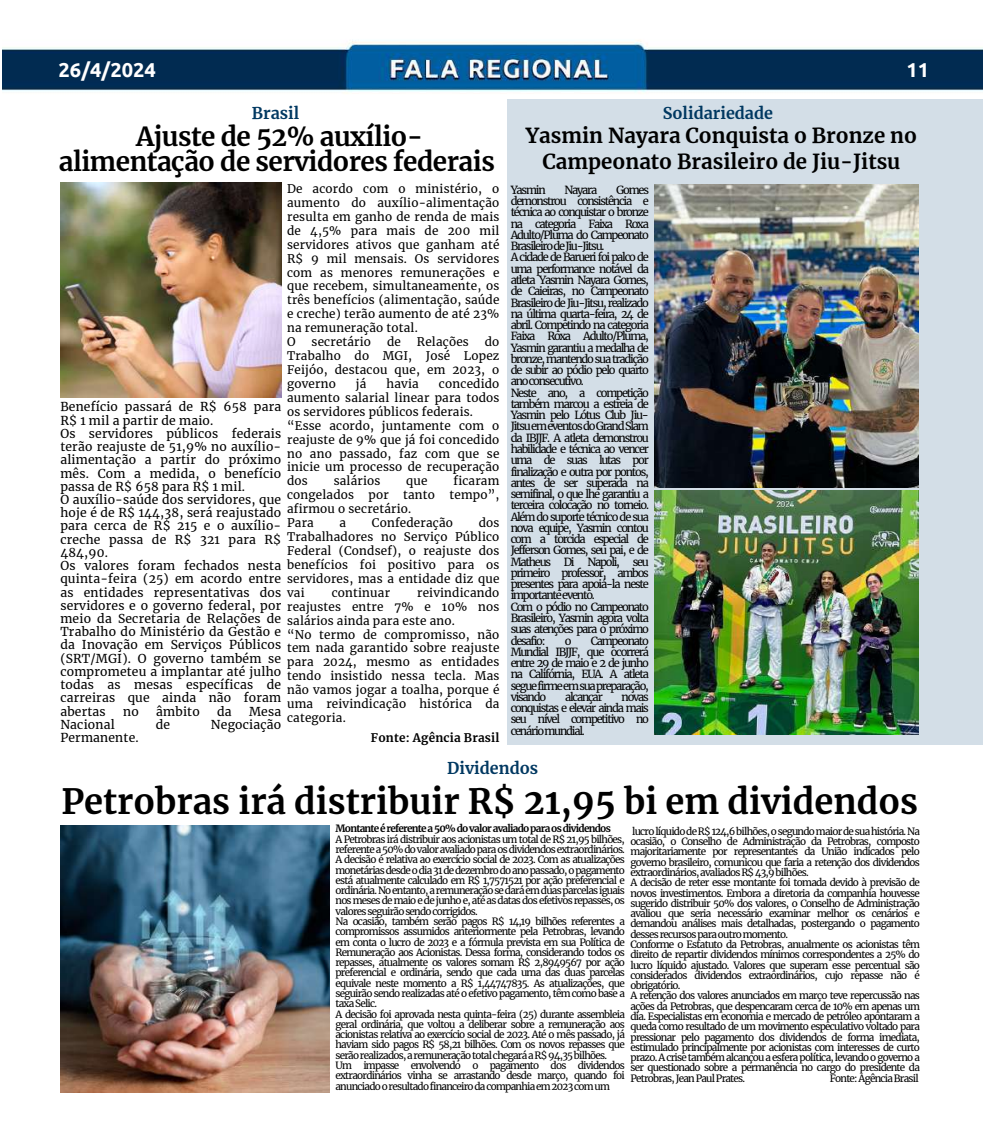
<style>
.page{position:relative;width:985px;height:1129px;background:#fff}
.page>*{position:absolute;margin:0;border:0;box-sizing:border-box;transform-origin:0 0}
.t1{font:700 34.48px "Merriweather";color:#000}
.t2{font:700 26.07px/25px "Merriweather";letter-spacing:-.02em;color:#000;text-align:center}
.t3{font:700 20.47px/25.9px "Merriweather";color:#000;text-align:center}
.t4{font:700 20.12px "Ubuntu";color:#fff}
.t5{font:700 16.1px "Merriweather";color:#003861}
.t6{font:12.08px/13.3px "Merriweather";letter-spacing:.015em;color:#000}
.t7{font:11.72px/14px "Merriweather";letter-spacing:.015em;color:#000}
.t8{font:700 11.72px "Merriweather";letter-spacing:.015em;color:#000}
.t9{font:11.03px/11.2px "Merriweather";letter-spacing:-.11em;color:#000;text-align:justify}
.t10{font:9.97px/10.3px "Merriweather";letter-spacing:-.075em;color:#000}
.t11{font:700 9.97px "Merriweather";letter-spacing:-.075em;color:#000}
</style>
<div class="page">
<div style="left:507px;top:88px;width:475px;height:657px;background:#d3dee7"></div>
<img style="left:3px;top:40px;width:979px;height:58px">
<img style="left:60px;top:182px;width:221px;height:216px">
<img style="left:654px;top:491px;width:264px;height:243px">
<img style="left:60px;top:826px;width:269px;height:266px">
<img style="left:654px;top:185px;width:264px;height:302px">
<h3 class="t4" style="left:59px;top:58px;width:99px">26/4/2024</h3>
<h3 class="t4" style="left:906px;top:58px;width:24px">11</h3>
<h3 class="t5" style="left:252px;top:103px;width:49px">Brasil</h3>
<h3 class="t5" style="left:662px;top:103px;width:112px">Solidariedade</h3>
<h2 class="t2" style="left:59px;top:124px;width:437px">Ajuste de 52% auxílio&shy;alimentação de servidores federais</h2>
<h3 class="t3" style="left:525px;top:123px;width:392px">Yasmin Nayara Conquista o Bronze no<br>Campeonato Brasileiro de Jiu-Jitsu</h3>
<p class="t9" style="left:510px;top:184px;width:37px">Yasmin</p>
<p class="t9" style="left:564px;top:184px;width:34px">Nayara</p>
<p class="t7" style="left:287px;top:182px;width:214px">De acordo com o ministério, o aumento do auxílio-alimentação resulta em ganho de renda de mais de 4,5% para mais de 200 mil servidores ativos que ganham até<br>R$ 9 mil mensais. Os servidores com as menores remunerações e que recebem, simultaneamente, os três benefícios (alimentação, saúde e creche) terão aumento de até 23% na remuneração total.<br>O</p>
<p class="t9" style="left:510px;top:184px;width:140px;text-align:left;text-indent:105px">Gomes demonstrou consistência e técnica ao conquistar o bronze na categoria Faixa Roxa<br>Adulto/Pluma do Campeonato<br>BrasileirodeJiu-Jitsu.<br>A cidade de Barueri foi palco de uma performance notável da atleta Yasmin Nayara Gomes, de Caieiras, no Campeonato<br>Brasileiro de Jiu-Jitsu, realizado na última quarta-feira, 24 de abril. Competindo na categoria<br>Faixa Roxa Adulto/Pluma,<br>Yasmin garantiu a medalha de bronze, mantendo sua tradição de subir ao pódio pelo quarto anoconsecutivo.<br>Neste ano, a competição também marcou a estreia de<br>Yasmin pelo Lótus Club Jiu-<br>JitsuemeventosdoGrandSlam da IBJJF. A atleta demonstrou habilidade e técnica ao vencer uma de suas lutas por finalização e outra por pontos, antes de ser superada na semifinal, o que lhe garantiu a terceira colocação no torneio.<br>Além do suporte técnico de sua nova equipe, Yasmin contou com a torcida especial de<br>Jefferson Gomes, seu pai, e de<br>Matheus Di Napoli, seu primeiro professor, ambos presentes para apoiá-la neste importanteevento.<br>Com o pódio no Campeonato<br>Brasileiro, Yasmin agora volta suas atenções para o próximo desafio:</p>
<p class="t7" style="left:311px;top:335px;width:61px">secretário</p>
<p class="t7" style="left:387px;top:335px;width:15px">de</p>
<p class="t7" style="left:417px;top:335px;width:53px">Relações</p>
<p class="t7" style="left:287px;top:335px;width:214px;text-align:justify;text-indent:198px">do Trabalho do MGI, José Lopez Feijóo, destacou que, em 2023, o governo</p>
<p class="t7" style="left:356px;top:377px;width:12px">já</p>
<p class="t7" style="left:386px;top:377px;width:34px">havia</p>
<p class="t7" style="left:287px;top:377px;width:214px;text-indent:152px">concedido aumento salarial linear para todos os servidores públicos federais. “Esse acordo, juntamente com o reajuste de 9% que já foi concedido no ano passado, faz com que se inicie um processo de recuperação dos</p>
<p class="t6" style="left:60px;top:400px;width:222px">Benefício passará de R$ 658 para<br>R$ 1 mil a partir de maio.<br>Os servidores públicos federais terão reajuste de 51,9% no auxílio&shy;alimentação a partir do próximo mês. Com a medida, o benefício passa de R$ 658 para R$ 1 mil.<br>O auxílio-saúde dos servidores, que hoje é de R$ 144,38, será reajustado para cerca de R$ 215 e o auxílio&shy;creche passa de R$ 321 para R$<br>484,90.<br>Os valores foram fechados nesta quinta-feira (25) em acordo entre as entidades representativas dos servidores e o governo federal, por meio da Secretaria de Relações de<br>Trabalho do Ministério da Gestão e da Inovação em Serviços Públicos (SRT/MGI). O governo também se comprometeu a implantar até julho todas as mesas específicas de carreiras que ainda não foram abertas</p>
<p class="t7" style="left:334px;top:474px;width:48px">salários</p>
<p class="t7" style="left:406px;top:474px;width:23px">que</p>
<p class="t7" style="left:287px;top:474px;width:214px;text-indent:166px">ficaram congelados por tanto tempo”, afirmou o secretário.<br>Para</p>
<p class="t7" style="left:339px;top:516px;width:8px">a</p>
<p class="t7" style="left:372px;top:516px;width:83px">Confederação</p>
<p class="t7" style="left:287px;top:516px;width:214px;text-align:justify;text-indent:191px">dos Trabalhadores no Serviço Público Federal (Condsef), o reajuste dos benefícios foi positivo para os servidores, mas a entidade diz que vai</p>
<p class="t7" style="left:287px;top:585px;width:214px;text-indent:130px">reivindicando reajustes entre 7% e 10% nos salários ainda para este ano.<br>“No termo de compromisso, não tem nada garantido sobre reajuste para 2024, mesmo as entidades tendo insistido nessa tecla. Mas não vamos jogar a toalha, porque é uma reivindicação histórica da categoria.</p>
<p class="t8" style="left:371px;top:730px;width:130px">Fonte: Agência Brasil</p>
<p class="t7" style="left:332px;top:585px;width:60px">continuar</p>
<p class="t9" style="left:510px;top:635px;width:140px;text-indent:80px">Campeonato Mundial IBJJF, que ocorrerá entre 29 de maio e 2 de junho na Califórnia, EUA. A atleta seguefirmeemsuapreparação, visando</p>
<p class="t9" style="left:564px;top:635px;width:8px">o</p>
<p class="t9" style="left:565px;top:691px;width:39px">alcançar</p>
<p class="t9" style="left:510px;top:691px;width:140px;text-indent:111px">novas conquistas e elevar ainda mais seu nível competitivo no cenáriomundial.</p>
<p class="t6" style="left:123px;top:705px;width:17px">no</p>
<p class="t6" style="left:156px;top:705px;width:45px">âmbito</p>
<p class="t6" style="left:217px;top:705px;width:16px">da</p>
<p class="t6" style="left:249px;top:705px;width:34px">Mesa</p>
<p class="t6" style="left:60px;top:718px;width:56px">Nacional</p>
<p class="t6" style="left:156px;top:718px;width:16px">de</p>
<p class="t6" style="left:211px;top:718px;width:72px">Negociação</p>
<p class="t6" style="left:60px;top:731px;width:80px">Permanente.</p>
<h3 class="t5" style="left:447px;top:758px;width:92px">Dividendos</h3>
<h1 class="t1" style="left:61px;top:780px;width:858px">Petrobras irá distribuir R$ 21,95 bi em dividendos</h1>
<p class="t11" style="left:335px;top:822px;width:277px">Montante é referente a 50% do valor avaliado para os dividendos</p>
<p class="t10" style="left:335px;top:834px;width:291px">A Petrobras irá distribuir aos acionistas um total de R$ 21,95 bilhões, referente a 50% do valor avaliado para os dividendos extraordinários.<br>A decisão é relativa ao exercício social de 2023. Com as atualizações monetárias desde o dia 31 de dezembro do ano passado, o pagamento está atualmente calculado em R$ 1,7571521 por ação preferencial e ordinária. No entanto, a remuneração se dará em duas parcelas iguais nos meses de maio e de junho e, até as datas dos efetivos repasses, os valores seguirão sendo corrigidos.<br>Na ocasião, também serão pagos R$ 14,19 bilhões referentes a compromissos assumidos anteriormente pela Petrobras, levando em conta o lucro de 2023 e a fórmula prevista em sua Política de Remuneração aos Acionistas. Dessa forma, considerando todos os repasses, atualmente os valores somam R$ 2,8949567 por ação preferencial e ordinária, sendo que cada uma das duas parcelas equivale neste momento a R$ 1,44747835. As atualizações, que seguirão sendo realizadas até o efetivo pagamento, têm como base a taxa Selic.<br>A decisão foi aprovada nesta quinta-feira (25) durante assembleia geral ordinária, que voltou a deliberar sobre a remuneração aos acionistas relativa ao exercício social de 2023. Até o mês passado, já haviam sido pagos R$ 58,21 bilhões. Com os novos repasses que serão realizados, a remuneração total chegará a R$ 94,35 bilhões.<br>Um impasse envolvendo o pagamento dos dividendos extraordinários vinha se arrastando desde março, quando foi anunciado o resultado financeiro da companhia em 2023 com um</p>
<p class="t10" style="left:630px;top:826px;width:291px">lucro líquido de R$ 124,6 bilhões, o segundo maior de sua história. Na ocasião, o Conselho de Administração da Petrobras, composto majoritariamente por representantes da União indicados pelo governo brasileiro, comunicou que faria a retenção dos dividendos extraordinários, avaliados R$ 43,9 bilhões.<br>A decisão de reter esse montante foi tomada devido à previsão de novos investimentos. Embora a diretoria da companhia houvesse sugerido distribuir 50% dos valores, o Conselho de Administração avaliou que seria necessário examinar melhor os cenários e demandou análises mais detalhadas, postergando o pagamento desses recursos para outro momento.<br>Conforme o Estatuto da Petrobras, anualmente os acionistas têm direito de repartir dividendos mínimos correspondentes a 25% do lucro líquido ajustado. Valores que superam esse percentual são considerados dividendos extraordinários, cujo repasse não é obrigatório.<br>A retenção dos valores anunciados em março teve repercussão nas ações da Petrobras, que despencaram cerca de 10% em apenas um dia. Especialistas em economia e mercado de petróleo apontaram a queda como resultado de um movimento especulativo voltado para pressionar pelo pagamento dos dividendos de forma imediata, estimulado principalmente por acionistas com interesses de curto prazo. A crise também alcançou a esfera política, levando o governo a ser questionado sobre a permanência no cargo do presidente da Petrobras, Jean Paul Prates.</p>
<p class="t10" style="left:829px;top:1073px;width:90px">Fonte: Agência Brasil</p>
</div>
